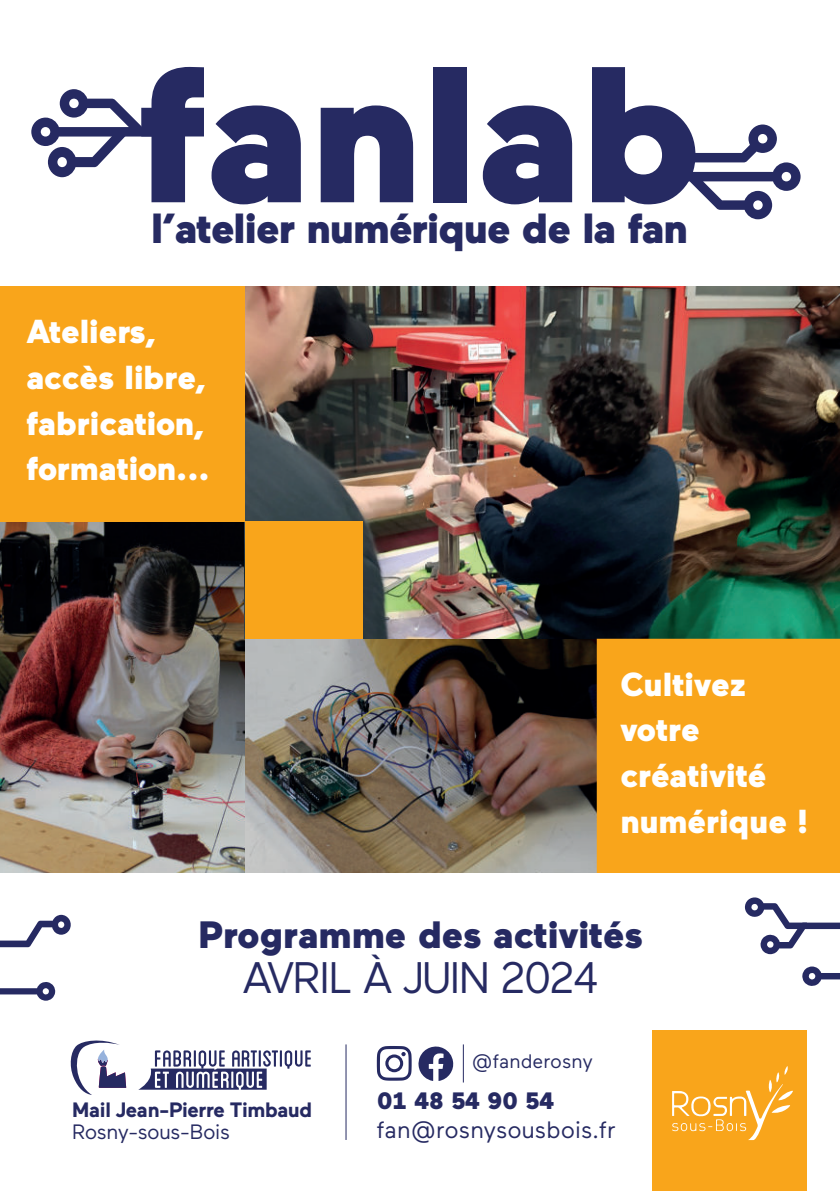
<style>
.page{position:relative;width:840px;height:1191px;background:#fff}
.page>*{position:absolute;margin:0;border:0;box-sizing:border-box;transform-origin:0 0}
.t1{font:900 192.8px "Maax";color:#262a62}
.t2{font:44px "Maax";letter-spacing:-.04em;color:#262a62}
.t3{font:900 42px "Maax";letter-spacing:-.02em;color:#262a62}
.t4{font:900 38px "Maax";color:#262a62}
.t5{font:900 33.2px/45.6px "Maax";color:#fff}
.t6{font:23.6px "Maax";color:#262a62}
.t7{font:900 23.6px "Maax";color:#262a62}
.t8{font:700 20.8px "Maax";letter-spacing:-.02em;color:#262a62}
.t9{font:20.8px "Maax";letter-spacing:-.02em;color:#262a62}
.t10{font:19.4px "Maax";color:#262a62}
</style>
<div class="page">
<img style="left:244px;top:639px;width:352px;height:234px">
<img style="left:0;top:522px;width:244px;height:351px">
<img style="left:244px;top:286px;width:595px;height:353px">
<div style="left:0;top:286px;width:244px;height:236px;background:#f9a51b"></div>
<div style="left:244px;top:522px;width:118px;height:117px;background:#f9a51b"></div>
<div style="left:597px;top:640px;width:242px;height:234px;background:#f9a51b"></div>
<div style="left:596px;top:639px;width:243px;height:236px;border:2px solid #f9a51b"></div>
<svg style="left:138px;top:1050px;width:172px;height:40px"></svg>
<svg style="left:70px;top:1040px;width:56px;height:55px"></svg>
<svg style="left:668px;top:124px;width:132px;height:95px"></svg>
<div style="left:652px;top:1030px;width:154px;height:161px;background:#f9a51b"></div>
<svg style="left:672px;top:1066px;width:120px;height:74px"></svg>
<svg style="left:376px;top:1046px;width:35px;height:34px"></svg>
<svg style="left:418px;top:1046px;width:35px;height:35px"></svg>
<hr style="left:462px;top:1044px;width:1px;height:38px;background:#262a62">
<hr style="left:345px;top:1044px;width:1px;height:96px;background:#262a62">
<svg style="left:0;top:914px;width:71px;height:33px"></svg>
<svg style="left:0;top:982px;width:55px;height:18px"></svg>
<svg style="left:744px;top:897px;width:95px;height:57px"></svg>
<svg style="left:802px;top:966px;width:37px;height:20px"></svg>
<svg style="left:31px;top:89px;width:133px;height:88px"></svg>
<div style="left:0;top:873px;width:839px;height:20px;background:#fff"></div>
<h1 class="t1" style="left:138px;top:28px;width:565px">fanlab</h1>
<p class="t3" style="left:151px;top:205px;width:538px">l’atelier numérique de la fan</p>
<p class="t5" style="left:26px;top:309px;width:185px">Ateliers, accès libre, fabrication, formation...</p>
<p class="t5" style="left:620px;top:661px;width:189px">Cultivez votre créativité numérique !</p>
<p class="t4" style="left:198px;top:913px;width:445px">Programme des activités</p>
<h2 class="t2" style="left:242px;top:955px;width:358px">AVRIL À JUIN 2024</h2>
<p class="t8" style="left:72px;top:1102px;width:241px">Mail Jean-Pierre Timbaud</p>
<p class="t9" style="left:72px;top:1121px;width:159px">Rosny-sous-Bois</p>
<p class="t10" style="left:471px;top:1051px;width:122px">@fanderosny</p>
<p class="t7" style="left:376px;top:1088px;width:179px">01 48 54 90 54</p>
<p class="t6" style="left:376px;top:1117px;width:240px">fan@rosnysousbois.fr</p>
</div>
